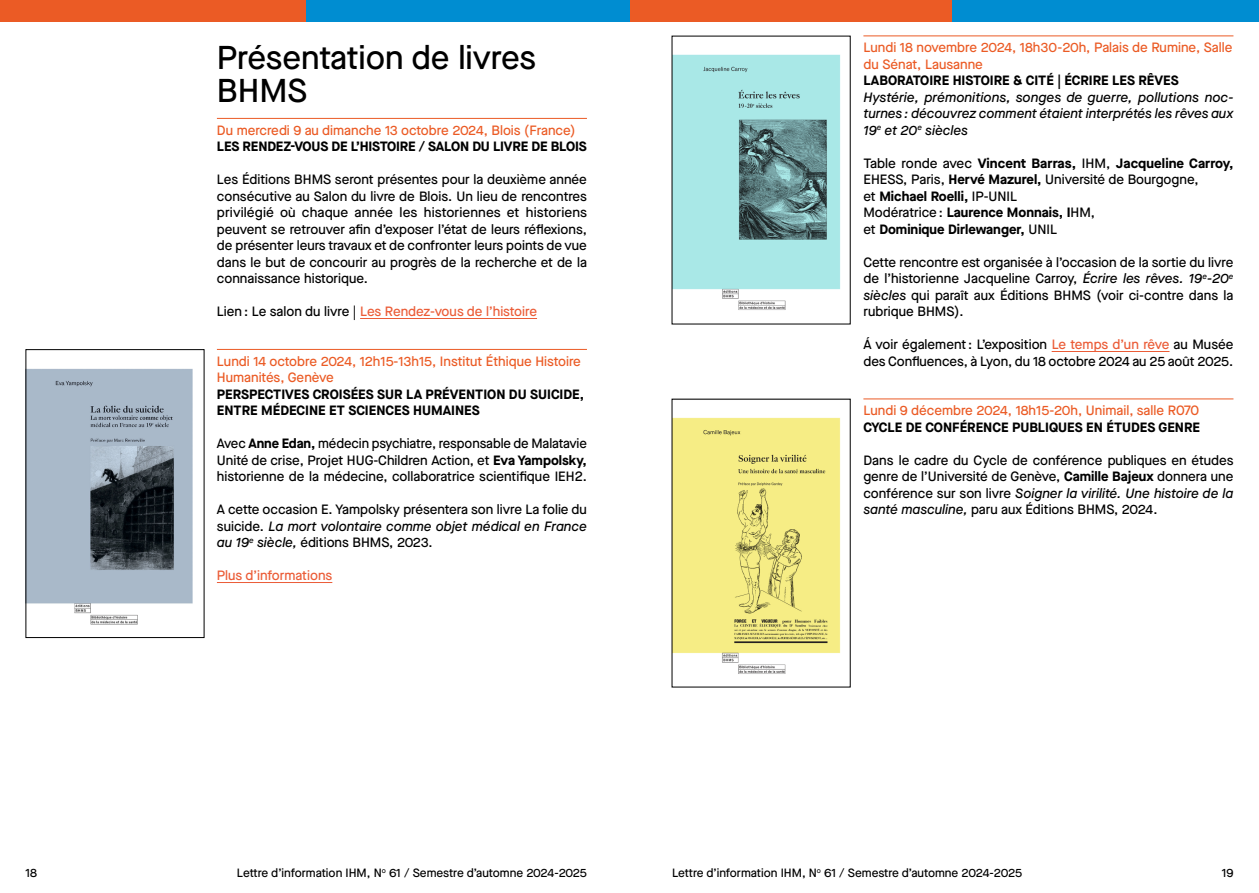
<style>
.page{position:relative;width:1259px;height:893px;background:#fff}
.page>*{position:absolute;margin:0;border:0;box-sizing:border-box;transform-origin:0 0}
.t1{font:500 33px/33px "Maison Neue";color:#000}
.t2{font:500 13.5px/16.5px "Maison Neue";color:#000;text-align:justify}
.t3{font:700 13.5px/16.5px "Maison Neue";color:#000}
.t4{font:500 13.5px/16.5px "Maison Neue";color:#eb5b25}
.t5{font:italic 500 13.5px/16.5px "Maison Neue";color:#000;text-align:justify}
.t6{font:500 13.5px "Maison Neue";color:#eb5c37}
.t7{font:500 12px "Maison Neue";color:#000}
.s1{color:#000}
.s2{font-weight:700}
.s3{font-style:italic}
.s4{font-weight:500}
.s5{color:#eb5c37}
</style>
<div class="page">
<div style="left:629px;top:0;width:323px;height:21px;background:#eb5b25"></div>
<div style="left:952px;top:0;width:307px;height:21px;background:#008dd1"></div>
<div style="left:0;top:0;width:306px;height:21px;background:#eb5b25"></div>
<div style="left:306px;top:0;width:323px;height:21px;background:#008dd1"></div>
<hr style="left:217px;top:118px;width:370px;height:1px;background:#eb5b25">
<hr style="left:360px;top:318px;width:177px;height:1px;background:#eb5c37">
<hr style="left:217px;top:349px;width:370px;height:1px;background:#eb5b25">
<hr style="left:217px;top:582px;width:115px;height:1px;background:#eb5c37">
<hr style="left:863px;top:36px;width:370px;height:1px;background:#eb5b25">
<hr style="left:1051px;top:351px;width:118px;height:1px;background:#eb5c37">
<hr style="left:863px;top:399px;width:370px;height:1px;background:#eb5b25">
<img style="left:673px;top:54px;width:167px;height:256px">
<img style="left:673px;top:417px;width:167px;height:257px">
<img style="left:28px;top:368px;width:165px;height:257px">
<div style="left:26px;top:349px;width:178px;height:289px;border:1px solid #000"></div>
<h1 class="t1" style="left:217px;top:40px;width:321px">Présentation de livres<br>BHMS</h1>
<p class="t4" style="left:217px;top:122px;width:360px">Du mercredi 9 au dimanche 13 octobre 2024, Blois (France)</p>
<p class="t3" style="left:217px;top:138px;width:371px">LES RENDEZ-VOUS DE L’HISTOIRE / SALON DU LIVRE DE BLOIS</p>
<p class="t2" style="left:217px;top:171px;width:372px">Les Éditions BHMS seront présentes pour la deuxième année consécutive au Salon du livre de Blois. Un lieu de rencontres privilégié où chaque année les historiennes et historiens peuvent se retrouver afin d’exposer l’état de leurs réflexions, de présenter leurs travaux et de confronter leurs points de vue dans le but de concourir au progrès de la recherche et de la connaissance historique.</p>
<p class="t6" style="left:217px;top:302px;width:322px"><span class="s1">Lien : Le salon du livre |</span> Les Rendez-vous de l’histoire</p>
<p class="t4" style="left:217px;top:353px;width:365px">Lundi 14 octobre 2024, 12h15-13h15, Institut Éthique Histoire<br>Humanités, Genève</p>
<p class="t3" style="left:217px;top:385px;width:369px">PERSPECTIVES CROISÉES SUR LA PRÉVENTION DU SUICIDE,<br>ENTRE MÉDECINE ET SCIENCES HUMAINES</p>
<p class="t2" style="left:217px;top:435px;width:371px">Avec <span class="s2">Anne Edan,</span> médecin psychiatre, responsable de Malatavie Unité de crise, Projet HUG-Children Action, et <span class="s2">Eva Yampolsky, </span>historienne de la médecine, collaboratrice scientifique IEH2.</p>
<p class="t2" style="left:217px;top:501px;width:371px">A cette occasion E. Yampolsky présentera son livre La folie du suicide. <span class="s3">La mort volontaire comme objet médical en France au 19</span><sup>e</sup> <span class="s3">siècle,</span> éditions BHMS, 2023.</p>
<p class="t6" style="left:217px;top:566px;width:117px">Plus d’informations</p>
<p class="t4" style="left:863px;top:39px;width:370px">Lundi 18 novembre 2024, 18h30-20h, Palais de Rumine, Salle du Sénat, Lausanne</p>
<p class="t3" style="left:863px;top:72px;width:317px">LABORATOIRE HISTOIRE &amp; CITÉ | ÉCRIRE LES RÊVES</p>
<p class="t5" style="left:863px;top:89px;width:371px">Hystérie, prémonitions, songes de guerre, pollutions noc&shy;turnes : découvrez comment étaient interprétés les rêves aux 19<sup>e</sup> et 20<sup>e</sup> siècles</p>
<p class="t3" style="left:863px;top:154px;width:371px"><span class="s4">Table ronde avec</span> Vincent Barras, <span class="s4">IHM,</span> Jacqueline Carroy, <span class="s4">EHESS, Paris,</span> Hervé Mazurel, <span class="s4">Université de Bourgogne,<br>et</span> Michael Roelli, <span class="s4">IP-UNIL<br>Modératrice :</span> Laurence Monnais, I<span class="s4">HM,<br>et</span> Dominique Dirlewanger, <span class="s4">UNIL</span></p>
<p class="t2" style="left:863px;top:254px;width:371px">Cette rencontre est organisée à l’occasion de la sortie du livre de l’historienne Jacqueline Carroy, <span class="s3">Écrire les rêves. 19</span><sup>e</sup><span class="s3">-20</span><sup>e </sup><span class="s3">siècles</span> qui paraît aux Éditions BHMS (voir ci-contre dans la rubrique BHMS).</p>
<p class="t2" style="left:863px;top:336px;width:371px">Á voir également : L’exposition <span class="s5">Le temps d’un rêve</span> au Musée des Confluences, à Lyon, du 18 octobre 2024 au 25 août 2025.</p>
<p class="t4" style="left:863px;top:402px;width:337px">Lundi 9 décembre 2024, 18h15-20h, Unimail, salle R070</p>
<p class="t3" style="left:863px;top:418px;width:338px">CYCLE DE CONFÉRENCE PUBLIQUES EN ÉTUDES GENRE</p>
<p class="t2" style="left:863px;top:452px;width:371px">Dans le cadre du Cycle de conférence publiques en études genre de l’Université de Genève, <span class="s2">Camille Bajeux</span> donnera une conférence sur son livre <span class="s3">Soigner la virilité. Une histoire de la santé masculine,</span> paru aux Éditions BHMS, 2024.</p>
<p class="t7" style="left:237px;top:865px;width:352px">Lettre d’information IHM, N<sup>o</sup> 61 / Semestre d’automne 2024-2025</p>
<p class="t7" style="left:672px;top:865px;width:352px">Lettre d’information IHM, N<sup>o</sup> 61 / Semestre d’automne 2024-2025</p>
<p class="t7" style="left:26px;top:865px;width:13px">18</p>
<p class="t7" style="left:1221px;top:865px;width:13px">19</p>
</div>
